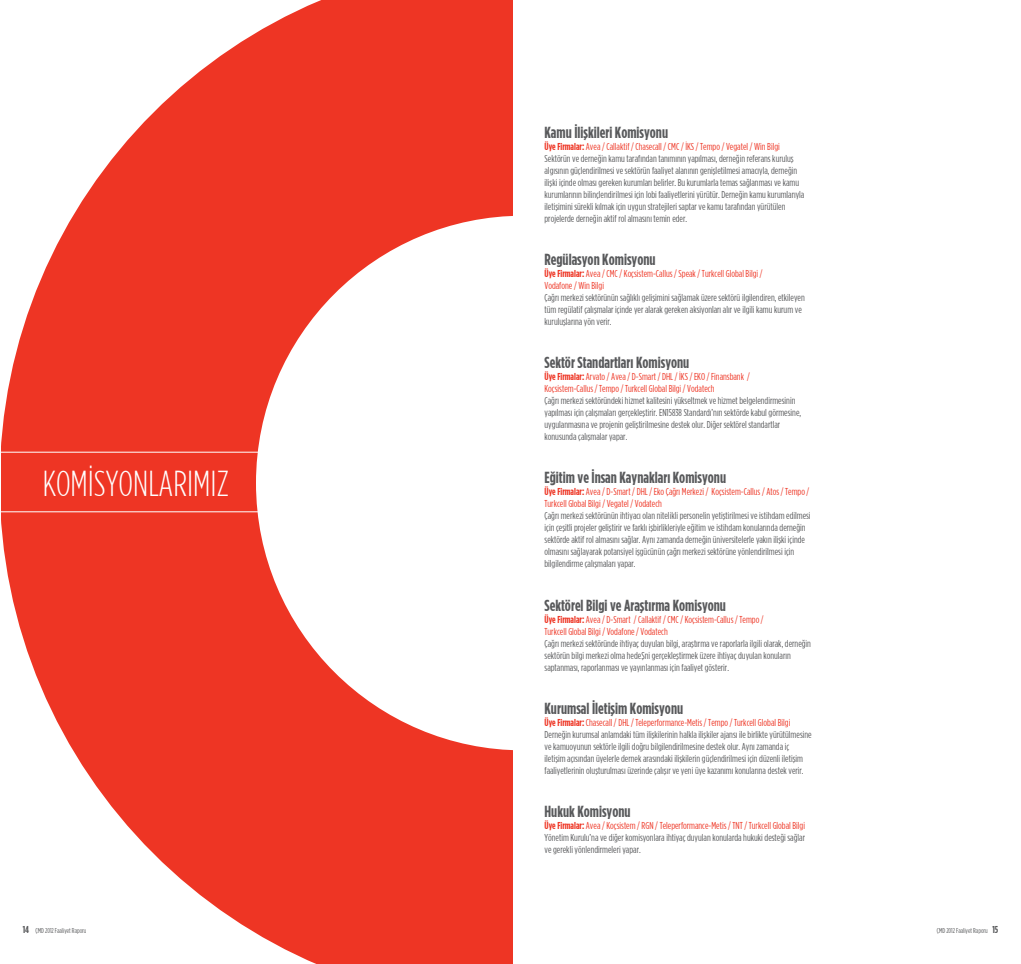
<style>
.page{position:relative;width:1021px;height:964px;background:#fff}
.page>*{position:absolute;margin:0;border:0;box-sizing:border-box;transform-origin:0 0}
.t1{font:300 36px "Gotham Condensed TRUN";color:#fff}
.t2{font:700 16px "Gotham Condensed TRUN";color:#58595b}
.t3{font:10px/12px "Gotham Condensed TRUN";color:#58595b}
.t4{font:10px/12px "Gotham Condensed TRUN";color:#ee3524}
.t5{font:7px "Gotham Condensed TRUN";color:#58595b}
.s1{font-weight:700;color:#ee3524}
.s2{color:#ee3524}
.s3{font-weight:700}
.s4{font-weight:700;font-size:10px}
</style>
<div class="page">
<svg style="left:2px;top:1px;width:510px;height:963px;fill:#ee3524"></svg>
<hr style="left:0;top:452px;width:267px;height:1px;background:#fff">
<hr style="left:0;top:511px;width:267px;height:1px;background:#fff">
<h1 class="t1" style="left:43px;top:464px;width:187px">KOMİSYONLARIMIZ</h1>
<h2 class="t2" style="left:544px;top:123px;width:125px">Kamu İlişkileri Komisyonu</h2>
<p class="t3" style="left:544px;top:140px;width:261px"><span class="s1">Üye Firmalar:</span> <span class="s2">Avea / Callaktif / Chasecall / CMC / İKS / Tempo / Vegatel / Win Bilgi </span>Sektörün ve derneğin kamu tarafından tanımının yapılması, derneğin referans kuruluş algısının güçlendirilmesi ve sektörün faaliyet alanının genişletilmesi amacıyla, derneğin ilişki içinde olması gereken kurumları belirler. Bu kurumlarla temas sağlanması ve kamu kurumlarının bilinçlendirilmesi için lobi faaliyetlerini yürütür. Derneğin kamu kurumlarıyla iletişimini sürekli kılmak için uygun stratejileri saptar ve kamu tarafından yürütülen projelerde derneğin aktif rol almasını temin eder.</p>
<h2 class="t2" style="left:544px;top:250px;width:112px">Regülasyon Komisyonu</h2>
<p class="t4" style="left:544px;top:267px;width:219px"><span class="s3">Üye Firmalar:</span> Avea / CMC / Koçsistem-Callus / Speak / Turkcell Global Bilgi /<br>Vodafone / Win Bilgi</p>
<p class="t3" style="left:544px;top:291px;width:262px">Çağrı merkezi sektörünün sağlıklı gelişimini sağlamak üzere sektörü ilgilendiren, etkileyen tüm regülatif çalışmalar içinde yer alarak gereken aksiyonları alır ve ilgili kamu kurum ve kuruluşlarına yön verir.</p>
<h2 class="t2" style="left:544px;top:353px;width:146px">Sektör Standartları Komisyonu</h2>
<p class="t4" style="left:544px;top:370px;width:207px"><span class="s3">Üye Firmalar:</span> Arvato / Avea / D-Smart / DHL / İKS / EKO / Finansbank /<br>Koçsistem-Callus / Tempo / Turkcell Global Bilgi / Vodatech</p>
<p class="t3" style="left:544px;top:394px;width:258px">Çağrı merkezi sektöründeki hizmet kalitesini yükseltmek ve hizmet belgelendirmesinin yapılması için çalışmaları gerçekleştirir. EN15838 Standardı’nın sektörde kabul görmesine, uygulanmasına ve projenin geliştirilmesine destek olur. Diğer sektörel standartlar konusunda çalışmalar yapar.</p>
<h2 class="t2" style="left:544px;top:469px;width:183px">Eğitim ve İnsan Kaynakları Komisyonu</h2>
<p class="t4" style="left:544px;top:486px;width:266px"><span class="s3">Üye Firmalar:</span> Avea / D-Smart / DHL / Eko Çağrı Merkezi / Koçsistem-Callus / Atos / Tempo /<br>Turkcell Global Bilgi / Vegatel / Vodatech</p>
<p class="t3" style="left:544px;top:510px;width:267px">Çağrı merkezi sektörünün ihtiyacı olan nitelikli personelin yetiştirilmesi ve istihdam edilmesi için çeşitli projeler geliştirir ve farklı işbirlikleriyle eğitim ve istihdam konularında derneğin sektörde aktif rol almasını sağlar. Aynı zamanda derneğin üniversitelerle yakın ilişki içinde olmasını sağlayarak potansiyel işgücünün çağrı merkezi sektörüne yönlendirilmesi için bilgilendirme çalışmaları yapar.</p>
<h2 class="t2" style="left:544px;top:596px;width:183px">Sektörel Bilgi ve Araştırma Komisyonu</h2>
<p class="t4" style="left:544px;top:613px;width:221px"><span class="s3">Üye Firmalar:</span> Avea / D-Smart / Callaktif / CMC / Koçsistem-Callus / Tempo /<br>Turkcell Global Bilgi / Vodafone / Vodatech</p>
<p class="t3" style="left:544px;top:637px;width:268px">Çağrı merkezi sektöründe ihtiyaç duyulan bilgi, araştırma ve raporlarla ilgili olarak, derneğin sektörün bilgi merkezi olma hedefini gerçekleştirmek üzere ihtiyaç duyulan konuların saptanması, raporlanması ve yayınlanması için faaliyet gösterir.</p>
<h2 class="t2" style="left:544px;top:699px;width:140px">Kurumsal İletişim Komisyonu</h2>
<p class="t3" style="left:544px;top:716px;width:269px"><span class="s1">Üye Firmalar:</span> <span class="s2">Chasecall / DHL / Teleperformance-Metis / Tempo / Turkcell Global Bilgi </span>Derneğin kurumsal anlamdaki tüm ilişkilerinin halkla ilişkiler ajansı ile birlikte yürütülmesine ve kamuoyunun sektörle ilgili doğru bilgilendirilmesine destek olur. Aynı zamanda iç iletişim açısından üyelerle dernek arasındaki ilişkilerin güçlendirilmesi için düzenli iletişim faaliyetlerinin oluşturulması üzerinde çalışır ve yeni üye kazanımı konularına destek verir.</p>
<h2 class="t2" style="left:544px;top:802px;width:88px">Hukuk Komisyonu</h2>
<p class="t3" style="left:544px;top:819px;width:262px;text-align:justify"><span class="s1">Üye Firmalar:</span> <span class="s2">Avea / Koçsistem / RGN / Teleperformance-Metis / TNT / Turkcell Global Bilgi </span>Yönetim Kurulu’na ve diğer komisyonlara ihtiyaç duyulan konularda hukuki desteği sağlar ve gerekli yönlendirmeleri yapar.</p>
<p class="t5" style="left:23px;top:927px;width:65px"><span class="s4">14</span> ÇMD 2012 Faaliyet Raporu</p>
<p class="t5" style="left:936px;top:927px;width:63px">ÇMD 2012 Faaliyet Raporu <span class="s4">15</span></p>
</div>
